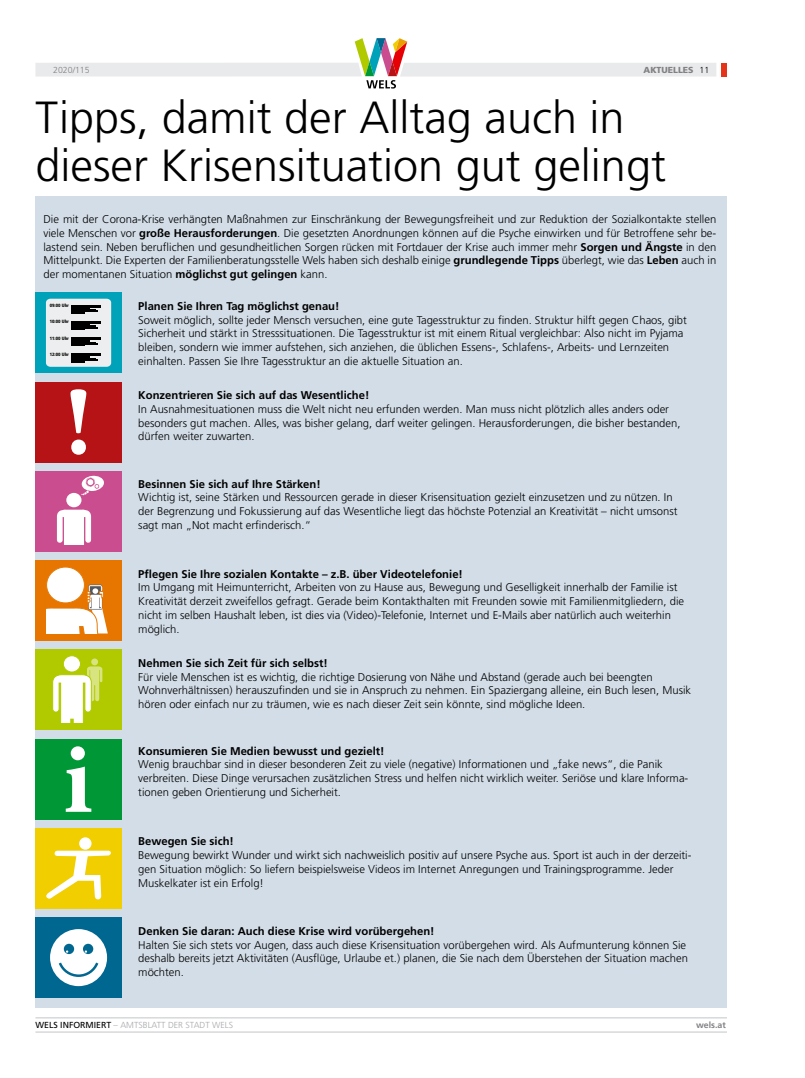
<style>
.page{position:relative;width:805px;height:1078px;background:#fff}
.page>*{position:absolute;margin:0;border:0;box-sizing:border-box;transform-origin:0 0}
.t1{font:300 45px/47.5px "Frutiger LT Std";color:#000}
.t2{font:300 11.25px/13.8px "Frutiger LT Std";color:#000}
.t3{font:700 11.25px "Frutiger LT Std";color:#000}
.t4{font:300 8.75px "Frutiger LT Std";color:#a8a9ad}
.t5{font:900 8.75px "Frutiger LT Std";color:#818084}
.t6{font:300 8.75px "Frutiger LT Std";color:#818084}
.t7{font:700 8.75px "Frutiger LT Std";color:#818084}
.t8{font:900 condensed 4.62px "Frutiger LT Std";color:#000}
.s1{font-weight:300;color:#000}
.s2{font-weight:700}
.s3{font-weight:400;color:#000}
</style>
<div class="page">
<div style="left:35px;top:195px;width:691px;height:812px;background:#d3dde7"></div>
<svg style="left:35px;top:38px;width:681px;height:50px"></svg>
<div style="left:721px;top:63px;width:5px;height:13px;background:#e5331a"></div>
<hr style="left:35px;top:1031px;width:691px;height:1px;background:#c3c5c8">
<hr style="left:35px;top:1017px;width:691px;height:1px;background:#c3c5c8">
<div style="left:35px;top:292px;width:87px;height:81px;background:#00a2b9"></div>
<div style="left:35px;top:382px;width:87px;height:80px;background:#b51315"></div>
<div style="left:35px;top:471px;width:87px;height:80px;background:#ca4e8f"></div>
<div style="left:35px;top:828px;width:87px;height:80px;background:#f0ce00"></div>
<div style="left:35px;top:560px;width:87px;height:80px;background:#e77600"></div>
<div style="left:35px;top:649px;width:87px;height:80px;background:#b1ca00"></div>
<div style="left:35px;top:738px;width:87px;height:81px;background:#009836"></div>
<div style="left:35px;top:917px;width:87px;height:80px;background:#006790"></div>
<svg style="left:66px;top:746px;width:25px;height:65px"></svg>
<div style="left:46px;top:298px;width:65px;height:69px;background:#edeeef;border-radius:4px"></div>
<hr style="left:71px;top:305px;width:30px;height:2px;background:#000">
<svg style="left:71px;top:308px;width:27px;height:5px"></svg>
<hr style="left:71px;top:321px;width:30px;height:2px;background:#000">
<svg style="left:71px;top:324px;width:27px;height:5px"></svg>
<hr style="left:71px;top:337px;width:30px;height:3px;background:#000">
<svg style="left:71px;top:340px;width:27px;height:6px"></svg>
<hr style="left:71px;top:354px;width:30px;height:2px;background:#000">
<svg style="left:71px;top:357px;width:27px;height:5px"></svg>
<svg style="left:46px;top:850px;width:65px;height:49px"></svg>
<div style="left:79px;top:837px;width:12px;height:12px;background:#fff;border-radius:50%"></div>
<div style="left:47px;top:567px;width:37px;height:35px;background:#fff;border-radius:50%"></div>
<div style="left:46px;top:566px;width:39px;height:37px;border:1px solid #e77a07;border-radius:50%"></div>
<div style="left:89px;top:585px;width:13px;height:24px;border:1px solid #54585f"></div>
<div style="left:89px;top:585px;width:12px;height:23px;border:1px solid #fff"></div>
<svg style="left:46px;top:587px;width:62px;height:46px"></svg>
<svg style="left:91px;top:658px;width:7px;height:7px"></svg>
<svg style="left:52px;top:666px;width:50px;height:56px"></svg>
<div style="left:63px;top:655px;width:17px;height:17px;background:#fff;border-radius:50%"></div>
<div style="left:63px;top:655px;width:18px;height:17px;border:1px solid #b1ca00;border-radius:50%"></div>
<svg style="left:57px;top:509px;width:34px;height:35px"></svg>
<div style="left:66px;top:493px;width:15px;height:14px;background:#fff;border-radius:50%"></div>
<svg style="left:81px;top:475px;width:23px;height:20px"></svg>
<svg style="left:70px;top:389px;width:16px;height:65px"></svg>
<div style="left:50px;top:928px;width:57px;height:57px;background:#fff;border-radius:50%"></div>
<svg style="left:64px;top:943px;width:10px;height:10px"></svg>
<svg style="left:83px;top:943px;width:10px;height:10px"></svg>
<svg style="left:57px;top:962px;width:43px;height:15px"></svg>
<p class="t5" style="left:643px;top:65px;width:67px">AKTUELLES <span class="s1">11</span></p>
<p class="t6" style="left:53px;top:65px;width:38px">2020/115</p>
<h1 class="t1" style="left:35px;top:94px;width:632px">Tipps, damit der Alltag auch in dieser Krisensituation gut gelingt</h1>
<p class="t2" style="left:43px;top:212px;width:674px;text-align:justify">Die mit der Corona-Krise verhängten Maßnahmen zur Einschränkung der Bewegungsfreiheit und zur Reduktion der Sozialkontakte stellen viele Menschen vor <span class="s2">große Herausforderungen</span>. Die gesetzten Anordnungen können auf die Psyche einwirken und für Betroffene sehr be&shy;lastend sein. Neben beruflichen und gesundheitlichen Sorgen rücken mit Fortdauer der Krise auch immer mehr <span class="s2">Sorgen und Ängste</span> in den Mittelpunkt. Die Experten der Familienberatungsstelle Wels haben sich deshalb einige <span class="s2">grundlegende Tipps</span> überlegt, wie das <span class="s2">Leben</span> auch in der momentanen Situation <span class="s2">möglichst gut gelingen</span> kann.</p>
<p class="t8" style="left:50px;top:302px;width:21px">09:00 Uhr</p>
<p class="t8" style="left:50px;top:319px;width:21px">10:00 Uhr</p>
<p class="t8" style="left:50px;top:335px;width:21px">11:00 Uhr</p>
<p class="t8" style="left:50px;top:351px;width:21px">12:00 Uhr</p>
<p class="t3" style="left:138px;top:299px;width:203px">Planen Sie Ihren Tag möglichst genau!</p>
<p class="t2" style="left:138px;top:313px;width:550px">Soweit möglich, sollte jeder Mensch versuchen, eine gute Tagesstruktur zu finden. Struktur hilft gegen Chaos, gibt Sicherheit und stärkt in Stresssituationen. Die Tagesstruktur ist mit einem Ritual vergleichbar: Also nicht im Pyjama bleiben, sondern wie immer aufstehen, sich anziehen, die üblichen Essens-, Schlafens-, Arbeits- und Lernzeiten einhalten. Passen Sie Ihre Tagesstruktur an die aktuelle Situation an.</p>
<p class="t3" style="left:138px;top:388px;width:232px">Konzentrieren Sie sich auf das Wesentliche!</p>
<p class="t2" style="left:138px;top:402px;width:543px">In Ausnahmesituationen muss die Welt nicht neu erfunden werden. Man muss nicht plötzlich alles anders oder besonders gut machen. Alles, was bisher gelang, darf weiter gelingen. Herausforderungen, die bisher bestanden, dürfen weiter zuwarten.</p>
<p class="t3" style="left:138px;top:477px;width:184px">Besinnen Sie sich auf Ihre Stärken!</p>
<p class="t2" style="left:138px;top:490px;width:540px">Wichtig ist, seine Stärken und Ressourcen gerade in dieser Krisensituation gezielt einzusetzen und zu nützen. In der Begrenzung und Fokussierung auf das Wesentliche liegt das höchste Potenzial an Kreativität – nicht umsonst sagt man „Not macht erfinderisch.“</p>
<p class="t3" style="left:138px;top:567px;width:326px">Pflegen Sie Ihre sozialen Kontakte – z.B. über Videotelefonie!</p>
<p class="t2" style="left:138px;top:580px;width:547px">Im Umgang mit Heimunterricht, Arbeiten von zu Hause aus, Bewegung und Geselligkeit innerhalb der Familie ist Kreativität derzeit zweifellos gefragt. Gerade beim Kontakthalten mit Freunden sowie mit Familienmitgliedern, die nicht im selben Haushalt leben, ist dies via (Video)-Telefonie, Internet und E-Mails aber natürlich auch weiterhin möglich.</p>
<p class="t3" style="left:138px;top:656px;width:191px">Nehmen Sie sich Zeit für sich selbst!</p>
<p class="t2" style="left:138px;top:670px;width:554px">Für viele Menschen ist es wichtig, die richtige Dosierung von Nähe und Abstand (gerade auch bei beengten<br>Wohnverhältnissen) herauszufinden und sie in Anspruch zu nehmen. Ein Spaziergang alleine, ein Buch lesen, Musik hören oder einfach nur zu träumen, wie es nach dieser Zeit sein könnte, sind mögliche Ideen.</p>
<p class="t3" style="left:138px;top:743px;width:248px">Konsumieren Sie Medien bewusst und gezielt!</p>
<p class="t2" style="left:138px;top:757px;width:551px">Wenig brauchbar sind in dieser besonderen Zeit zu viele (negative) Informationen und „fake news“, die Panik verbreiten. Diese Dinge verursachen zusätzlichen Stress und helfen nicht wirklich weiter. Seriöse und klare Informa&shy;tionen geben Orientierung und Sicherheit.</p>
<p class="t3" style="left:138px;top:834px;width:97px">Bewegen Sie sich!</p>
<p class="t2" style="left:138px;top:848px;width:554px">Bewegung bewirkt Wunder und wirkt sich nachweislich positiv auf unsere Psyche aus. Sport ist auch in der derzeiti&shy;gen Situation möglich: So liefern beispielsweise Videos im Internet Anregungen und Trainingsprogramme. Jeder<br>Muskelkater ist ein Erfolg!</p>
<p class="t3" style="left:138px;top:923px;width:298px">Denken Sie daran: Auch diese Krise wird vorübergehen!</p>
<p class="t2" style="left:138px;top:937px;width:551px">Halten Sie sich stets vor Augen, dass auch diese Krisensituation vorübergehen wird. Als Aufmunterung können Sie deshalb bereits jetzt Aktivitäten (Ausflüge, Urlaube et.) planen, die Sie nach dem Überstehen der Situation machen möchten.</p>
<p class="t4" style="left:35px;top:1019px;width:199px"><span class="s3">WELS INFORMIERT</span> – AMTSBLATT DER STADT WELS</p>
<p class="t7" style="left:696px;top:1019px;width:31px">wels.at</p>
</div>
